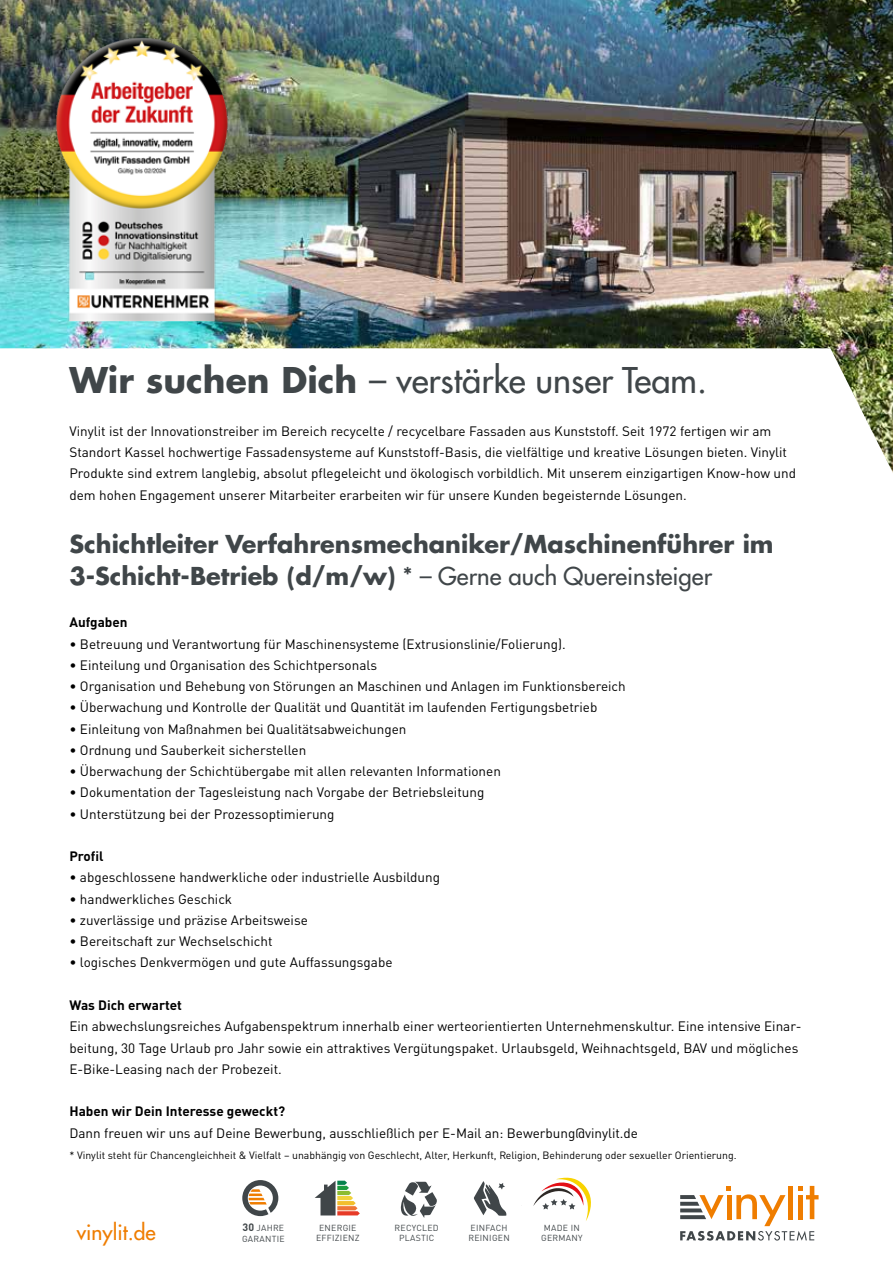
<style>
.page{position:relative;width:893px;height:1263px;background:#fff}
.page>*{position:absolute;margin:0;border:0;box-sizing:border-box;transform-origin:0 0}
.t1{font:500 34.5px "Futura LT Pro";color:#404649}
.t2{font:700 24px/32px "Futura LT Pro";color:#404649}
.t3{font:500 21px "Futura LT Pro";color:#ef7d00}
.t4{font:13.5px/21.3px "DIN Pro";color:#000}
.t5{font:700 13.5px "DIN Pro";color:#000}
.t6{font:10.5px "DIN Pro";color:#000}
.t7{font:8.7px/10.5px "DIN Pro";letter-spacing:.03em;color:#404649}
.s1{font-weight:700}
.s2{font-weight:500}
.s3{font-weight:700;font-size:10.65px}
</style>
<div class="page">
<img style="left:0;top:0;width:893px;height:348px">
<svg style="left:0;top:348px;width:893px;height:125px"></svg>
<svg style="left:315px;top:1181px;width:45px;height:34px"></svg>
<svg style="left:401px;top:1181px;width:36px;height:37px"></svg>
<svg style="left:242px;top:1180px;width:36px;height:36px"></svg>
<svg style="left:474px;top:1181px;width:32px;height:35px"></svg>
<svg style="left:533px;top:1177px;width:58px;height:44px"></svg>
<svg style="left:680px;top:1186px;width:139px;height:54px"></svg>
<img style="left:37px;top:30px;width:211px;height:305px">
<h1 class="t1" style="left:69px;top:355px;width:639px"><span class="s1">Wir suchen Dich</span> – verstärke unser Team.</h1>
<p class="t4" style="left:69px;top:419px;width:728px">Vinylit ist der Innovationstreiber im Bereich recycelte / recycelbare Fassaden aus Kunststoff. Seit 1972 fertigen wir am Standort Kassel hochwertige Fassadensysteme auf Kunststoff-Basis, die vielfältige und kreative Lösungen bieten. Vinylit Produkte sind extrem langlebig, absolut pflegeleicht und ökologisch vorbildlich. Mit unserem einzigartigen Know-how und dem hohen Engagement unserer Mitarbeiter erarbeiten wir für unsere Kunden begeisternde Lösungen.</p>
<h2 class="t2" style="left:69px;top:527px;width:706px">Schichtleiter Verfahrensmechaniker/Maschinenführer im<br>3-Schicht-Betrieb (d/m/w) <span class="s2">* – Gerne auch Quereinsteiger</span></h2>
<p class="t5" style="left:69px;top:611px;width:60px">Aufgaben</p>
<p class="t4" style="left:69px;top:632px;width:498px">• Betreuung und Verantwortung für Maschinensysteme (Extrusionslinie/Folierung).</p>
<p class="t4" style="left:69px;top:653px;width:309px">• Einteilung und Organisation des Schichtpersonals</p>
<p class="t4" style="left:69px;top:674px;width:558px">• Organisation und Behebung von Störungen an Maschinen und Anlagen im Funktionsbereich</p>
<p class="t4" style="left:69px;top:695px;width:529px">• Überwachung und Kontrolle der Qualität und Quantität im laufenden Fertigungsbetrieb</p>
<p class="t4" style="left:69px;top:717px;width:339px">• Einleitung von Maßnahmen bei Qualitätsabweichungen</p>
<p class="t4" style="left:69px;top:738px;width:238px">• Ordnung und Sauberkeit sicherstellen</p>
<p class="t4" style="left:69px;top:759px;width:433px">• Überwachung der Schichtübergabe mit allen relevanten Informationen</p>
<p class="t4" style="left:69px;top:780px;width:416px">• Dokumentation der Tagesleistung nach Vorgabe der Betriebsleitung</p>
<p class="t4" style="left:69px;top:802px;width:267px">• Unterstützung bei der Prozessoptimierung</p>
<p class="t5" style="left:69px;top:845px;width:36px">Profil</p>
<p class="t4" style="left:69px;top:865px;width:372px">• abgeschlossene handwerkliche oder industrielle Ausbildung</p>
<p class="t4" style="left:69px;top:887px;width:164px">• handwerkliches Geschick</p>
<p class="t4" style="left:69px;top:908px;width:240px">• zuverlässige und präzise Arbeitsweise</p>
<p class="t4" style="left:69px;top:929px;width:205px">• Bereitschaft zur Wechselschicht</p>
<p class="t4" style="left:69px;top:951px;width:325px">• logisches Denkvermögen und gute Auffassungsgabe</p>
<p class="t5" style="left:69px;top:994px;width:114px">Was Dich erwartet</p>
<p class="t4" style="left:69px;top:1014px;width:734px">Ein abwechslungsreiches Aufgabenspektrum innerhalb einer werteorientierten Unternehmenskultur. Eine intensive Einar&shy;beitung, 30 Tage Urlaub pro Jahr sowie ein attraktives Vergütungspaket. Urlaubsgeld, Weihnachtsgeld, BAV und mögliches<br>E-Bike-Leasing nach der Probezeit.</p>
<p class="t5" style="left:69px;top:1100px;width:217px">Haben wir Dein Interesse geweckt?</p>
<p class="t4" style="left:69px;top:1121px;width:570px">Dann freuen wir uns auf Deine Bewerbung, ausschließlich per E-Mail an: Bewerbung@vinylit.de</p>
<p class="t6" style="left:69px;top:1147px;width:669px">* Vinylit steht für Chancengleichheit &amp; Vielfalt – unabhängig von Geschlecht, Alter, Herkunft, Religion, Behinderung oder sexueller Orientierung.</p>
<h3 class="t3" style="left:77px;top:1216px;width:80px">vinylit.de</h3>
<p class="t7" style="left:242px;top:1222px;width:44px"><span class="s3">30</span> JAHRE<br>GARANTIE</p>
<p class="t7" style="left:544px;top:1221px;width:37px">MADE IN</p>
<p class="t7" style="left:316px;top:1221px;width:45px;text-align:center">ENERGIE<br>EFFIZIENZ</p>
<p class="t7" style="left:395px;top:1221px;width:46px;text-align:center">RECYCLED<br>PLASTIC</p>
<p class="t7" style="left:468px;top:1221px;width:43px">EINFACH<br>REINIGEN</p>
<p class="t7" style="left:541px;top:1232px;width:43px">GERMANY</p>
</div>
